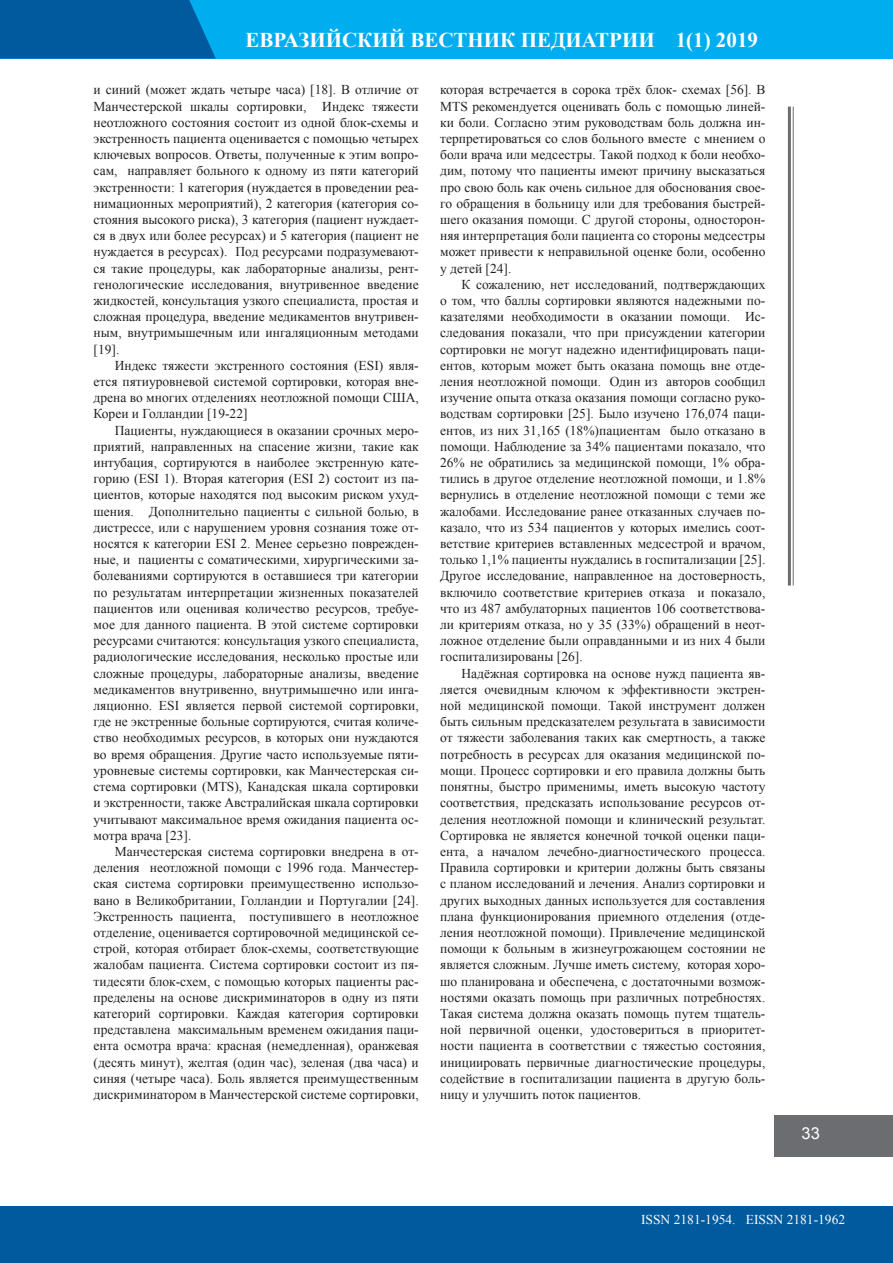
<style>
.page{position:relative;width:893px;height:1263px;background:#fff}
.page>*{position:absolute;margin:0;border:0;box-sizing:border-box;transform-origin:0 0}
.t1{font:700 21px "Times New Roman";color:#fff}
.t2{font:16.5px "Arial";color:#fff}
.t3{font:13.5px/16.2px "Times New Roman";color:#231f20;text-align:justify}
.t4{font:13.5px "Times New Roman";color:#fff}
</style>
<div class="page">
<hr style="left:793px;top:107px;width:1px;height:478px;background:#6c6d70">
<hr style="left:788px;top:107px;width:3px;height:478px;background:#6c6d70">
<div style="left:775px;top:1115px;width:118px;height:41px;background:#6c6d70"></div>
<div style="left:0;top:1206px;width:893px;height:57px;background:#015a9d"></div>
<div style="left:0;top:0;width:893px;height:59px;background:#00aeef"></div>
<svg style="left:0;top:0;width:216px;height:59px;background:#005fa2"></svg>
<h1 class="t1" style="left:246px;top:25px;width:514px">ЕВРАЗИЙСКИЙ ВЕСТНИК ПЕДИАТРИИ 1(1) 2019</h1>
<p class="t3" style="left:94px;top:82px;width:327px">и синий (может ждать четыре часа) [18]. В отличие от Манчестерской шкалы сортировки, Индекс тяжести неотложного состояния состоит из одной блок-схемы и экстренность пациента оценивается с помощью четырех ключевых вопросов. Ответы, полученные к этим вопро&shy;сам, направляет больного к одному из пяти категорий экстренности: 1 категория (нуждается в проведении реа&shy;нимационных мероприятий), 2 категория (категория со&shy;стояния высокого риска), 3 категория (пациент нуждает&shy;ся в двух или более ресурсах) и 5 категория (пациент не нуждается в ресурсах). Под ресурсами подразумевают&shy;ся такие процедуры, как лабораторные анализы, рент&shy;генологические исследования, внутривенное введение жидкостей, консультация узкого специалиста, простая и сложная процедура, введение медикаментов внутривен&shy;ным, внутримышечным или ингаляционным методами [19].</p>
<p class="t3" style="left:94px;top:357px;width:327px;text-indent:21px">Индекс тяжести экстренного состояния (ESI) явля&shy;ется пятиуровневой системой сортировки, которая вне&shy;дрена во многих отделениях неотложной помощи США, Кореи и Голландии [19-22]</p>
<p class="t3" style="left:94px;top:422px;width:327px;text-indent:21px">Пациенты, нуждающиеся в оказании срочных меро&shy;приятий, направленных на спасение жизни, такие как интубация, сортируются в наиболее экстренную кате&shy;горию (ESI 1). Вторая категория (ESI 2) состоит из па&shy;циентов, которые находятся под высоким риском ухуд&shy;шения. Дополнительно пациенты с сильной болью, в дистрессе, или с нарушением уровня сознания тоже от&shy;носятся к категории ESI 2. Менее серьезно поврежден&shy;ные, и пациенты с соматическими, хирургическими за&shy;болеваниями сортируются в оставшиеся три категории по результатам интерпретации жизненных показателей пациентов или оценивая количество ресурсов, требуе&shy;мое для данного пациента. В этой системе сортировки ресурсами считаются: консультация узкого специалиста, радиологические исследования, несколько простые или сложные процедуры, лабораторные анализы, введение медикаментов внутривенно, внутримышечно или инга&shy;ляционно. ESI является первой системой сортировки, где не экстренные больные сортируются, считая количе&shy;ство необходимых ресурсов, в которых они нуждаются во время обращения. Другие часто используемые пяти&shy;уровневые системы сортировки, как Манчестерская си&shy;стема сортировки (MTS), Канадская шкала сортировки и экстренности, также Австралийская шкала сортировки учитывают максимальное время ожидания пациента ос&shy;мотра врача [23].</p>
<p class="t3" style="left:94px;top:843px;width:327px;text-indent:21px">Манчестерская система сортировки внедрена в от&shy;деления неотложной помощи с 1996 года. Манчестер&shy;ская система сортировки преимущественно использо&shy;вано в Великобритании, Голландии и Португалии [24].<br>Экстренность пациента, поступившего в неотложное отделение, оценивается сортировочной медицинской се&shy;строй, которая отбирает блок-схемы, соответствующие жалобам пациента. Система сортировки состоит из пя&shy;тидесяти блок-схем, с помощью которых пациенты рас&shy;пределены на основе дискриминаторов в одну из пяти категорий сортировки. Каждая категория сортировки представлена максимальным временем ожидания паци&shy;ента осмотра врача: красная (немедленная), оранжевая (десять минут), желтая (один час), зеленая (два часа) и синяя (четыре часа). Боль является преимущественным дискриминатором в Манчестерской системе сортировки,</p>
<p class="t3" style="left:440px;top:82px;width:327px">которая встречается в сорока трёх блок- схемах [56]. В MTS рекомендуется оценивать боль с помощью линей&shy;ки боли. Согласно этим руководствам боль должна ин&shy;терпретироваться со слов больного вместе с мнением о боли врача или медсестры. Такой подход к боли необхо&shy;дим, потому что пациенты имеют причину высказаться про свою боль как очень сильное для обоснования свое&shy;го обращения в больницу или для требования быстрей&shy;шего оказания помощи. С другой стороны, односторон&shy;няя интерпретация боли пациента со стороны медсестры может привести к неправильной оценке боли, особенно у детей [24].</p>
<p class="t3" style="left:440px;top:276px;width:327px;text-indent:21px">К сожалению, нет исследований, подтверждающих о том, что баллы сортировки являются надежными по&shy;казателями необходимости в оказании помощи. Ис&shy;следования показали, что при присуждении категории сортировки не могут надежно идентифицировать паци&shy;ентов, которым может быть оказана помощь вне отде&shy;ления неотложной помощи. Один из авторов сообщил изучение опыта отказа оказания помощи согласно руко&shy;водствам сортировки [25]. Было изучено 176,074 паци&shy;ентов, из них 31,165 (18%)пациентам было отказано в помощи. Наблюдение за 34% пациентами показало, что 26% не обратились за медицинской помощи, 1% обра&shy;тились в другое отделение неотложной помощи, и 1.8% вернулись в отделение неотложной помощи с теми же жалобами. Исследование ранее отказанных случаев по&shy;казало, что из 534 пациентов у которых имелись соот&shy;ветствие критериев вставленных медсестрой и врачом, только 1,1% пациенты нуждались в госпитализации [25].<br>Другое исследование, направленное на достоверность, включило соответствие критериев отказа и показало, что из 487 амбулаторных пациентов 106 соответствова&shy;ли критериям отказа, но у 35 (33%) обращений в неот&shy;ложное отделение были оправданными и из них 4 были госпитализированы [26].</p>
<p class="t3" style="left:440px;top:665px;width:327px;text-indent:21px">Надёжная сортировка на основе нужд пациента яв&shy;ляется очевидным ключом к эффективности экстрен&shy;ной медицинской помощи. Такой инструмент должен быть сильным предсказателем результата в зависимости от тяжести заболевания таких как смертность, а также потребность в ресурсах для оказания медицинской по&shy;мощи. Процесс сортировки и его правила должны быть понятны, быстро применимы, иметь высокую частоту соответствия, предсказать использование ресурсов от&shy;деления неотложной помощи и клинический результат.<br>Сортировка не является конечной точкой оценки паци&shy;ента, а началом лечебно-диагностического процесса.<br>Правила сортировки и критерии должны быть связаны с планом исследований и лечения. Анализ сортировки и других выходных данных используется для составления плана функционирования приемного отделения (отде&shy;ления неотложной помощи). Привлечение медицинской помощи к больным в жизнеугрожающем состоянии не является сложным. Лучше иметь систему, которая хоро&shy;шо планирована и обеспечена, с достаточными возмож&shy;ностями оказать помощь при различных потребностях.<br>Такая система должна оказать помощь путем тщатель&shy;ной первичной оценки, удостовериться в приоритет&shy;ности пациента в соответствии с тяжестью состояния, инициировать первичные диагностические процедуры, содействие в госпитализации пациента в другую боль&shy;ницу и улучшить поток пациентов.</p>
<p class="t2" style="left:801px;top:1123px;width:20px">33</p>
<p class="t4" style="left:641px;top:1210px;width:205px">ISSN 2181-1954. EISSN 2181-1962</p>
</div>
